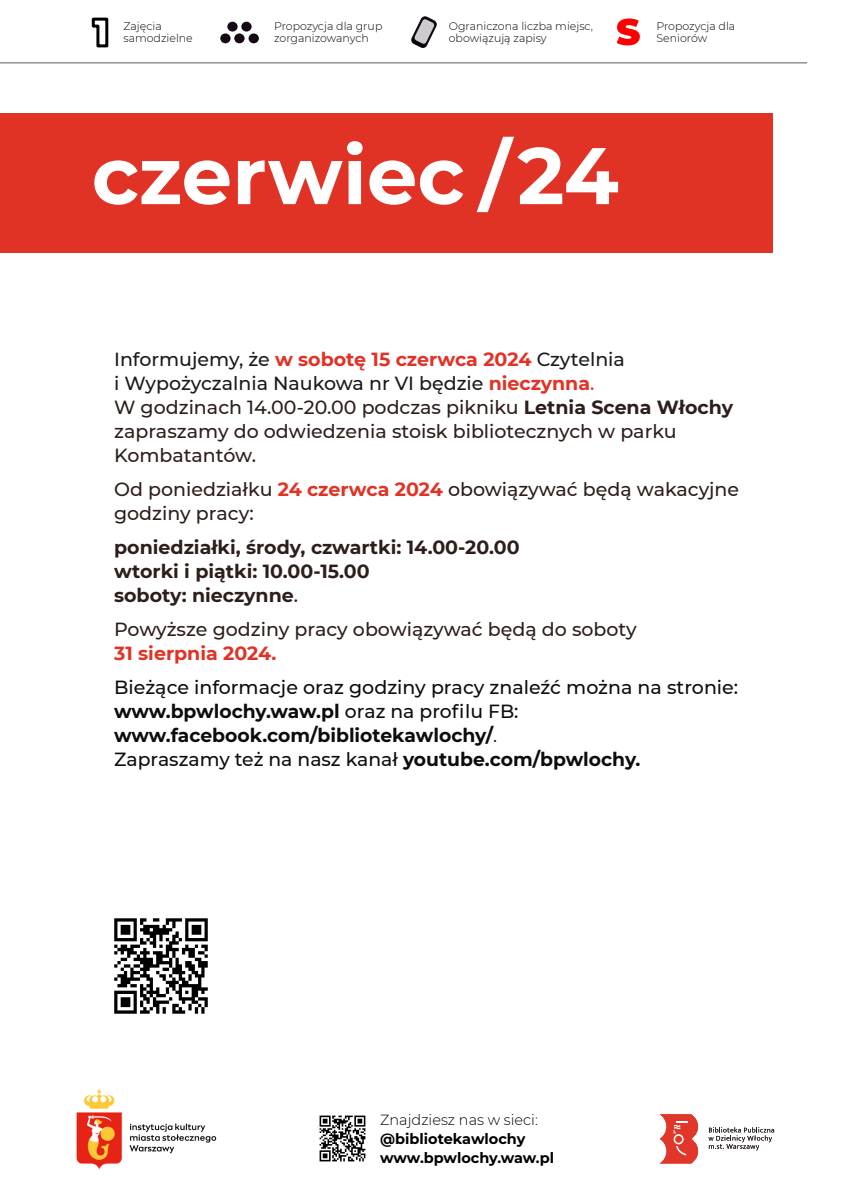
<style>
.page{position:relative;width:842px;height:1191px;background:#fff}
.page>*{position:absolute;margin:0;border:0;box-sizing:border-box;transform-origin:0 0}
.t1{font:700 80px "Montserrat";color:#fff}
.t2{font:500 19px/24px "Montserrat";color:#2d1e1b}
.t3{font:500 19px/24px "Montserrat";color:#0d0d0d}
.t4{font:700 19px/24px "Montserrat";color:#2d1e1b}
.t5{font:700 19px "Montserrat";color:#e13226}
.t6{font:700 14.6px/18.9px "Montserrat";color:#000}
.t7{font:300 14.6px "Montserrat";color:#000}
.t8{font:300 11px/12px "Montserrat";color:#000}
.s1{color:#1a1a1a}
.s2{font-weight:700;color:#e13226}
.s3{color:#e13226}
.s4{font-weight:700}
.s5{font-weight:500}
.s6{font-weight:400}
</style>
<div class="page">
<div style="left:0;top:113px;width:773px;height:139px;background:#e13226"></div>
<img style="left:319px;top:1115px;width:47px;height:47px">
<img style="left:76px;top:1089px;width:141px;height:81px">
<hr style="left:0;top:63px;width:807px;height:1px;background:#595959">
<svg style="left:91px;top:17px;width:18px;height:31px"></svg>
<div style="left:227px;top:22px;width:11px;height:10px;background:#140915;border-radius:50%"></div>
<div style="left:241px;top:22px;width:11px;height:10px;background:#140915;border-radius:50%"></div>
<div style="left:234px;top:33px;width:11px;height:10px;background:#140915;border-radius:50%"></div>
<div style="left:220px;top:33px;width:11px;height:10px;background:#140915;border-radius:50%"></div>
<div style="left:249px;top:33px;width:10px;height:10px;background:#140915;border-radius:50%"></div>
<svg style="left:411px;top:16px;width:26px;height:32px"></svg>
<svg style="left:617px;top:18px;width:23px;height:27px"></svg>
<img style="left:114px;top:918px;width:94px;height:96px">
<svg style="left:660px;top:1114px;width:38px;height:49px"></svg>
<svg style="left:708px;top:1127px;width:66px;height:23px"></svg>
<p class="t8" style="left:274px;top:20px;width:110px">Propozycja dla grup zorganizowanych</p>
<p class="t8" style="left:449px;top:20px;width:146px">Ograniczona liczba miejsc, obowiązują zapisy</p>
<p class="t8" style="left:123px;top:20px;width:71px">Zajęcia samodzielne</p>
<p class="t8" style="left:656px;top:20px;width:80px">Propozycja dla<br>Seniorów</p>
<h1 class="t1" style="left:92px;top:127px;width:528px">czerwiec /24</h1>
<p class="t2" style="left:114px;top:347px;width:620px"><span class="s1">Informujemy, że</span> <span class="s2">w sobotę 15 czerwca 2024</span> <span class="s1">Czytelnia<br>i Wypożyczalnia Naukowa nr VI będzie</span> <span class="s2">nieczynna</span><span class="s3">.<br></span>W godzinach 14.00-20.00 podczas pikniku <span class="s4">Letnia Scena Włochy </span>zapraszamy do odwiedzenia stoisk bibliotecznych w parku Kombatantów.</p>
<p class="t2" style="left:114px;top:477px;width:626px">Od poniedziałku <span class="s2">24 czerwca 2024</span> obowiązywać będą wakacyjne godziny pracy:</p>
<p class="t4" style="left:114px;top:535px;width:407px">poniedziałki, środy, czwartki: 14.00-20.00 wtorki i piątki: 10.00-15.00<br>soboty: nieczynne<span class="s5">.</span></p>
<p class="t2" style="left:114px;top:617px;width:524px">Powyższe godziny pracy obowiązywać będą do soboty</p>
<p class="t5" style="left:114px;top:642px;width:164px">31 sierpnia 2024.</p>
<p class="t3" style="left:114px;top:675px;width:626px">Bieżące informacje oraz godziny pracy znaleźć można na stronie: <span class="s4">www.bpwlochy.waw.pl</span> oraz na profilu FB: <span class="s4">www.facebook.com/bibliotekawlochy/</span><span class="s6">.<br></span>Zapraszamy też na nasz kanał <span class="s4">youtube.com/bpwlochy.</span></p>
<p class="t7" style="left:380px;top:1110px;width:159px">Znajdziesz nas w sieci:</p>
<p class="t6" style="left:380px;top:1129px;width:175px">@bibliotekawlochy www.bpwlochy.waw.pl</p>
</div>
